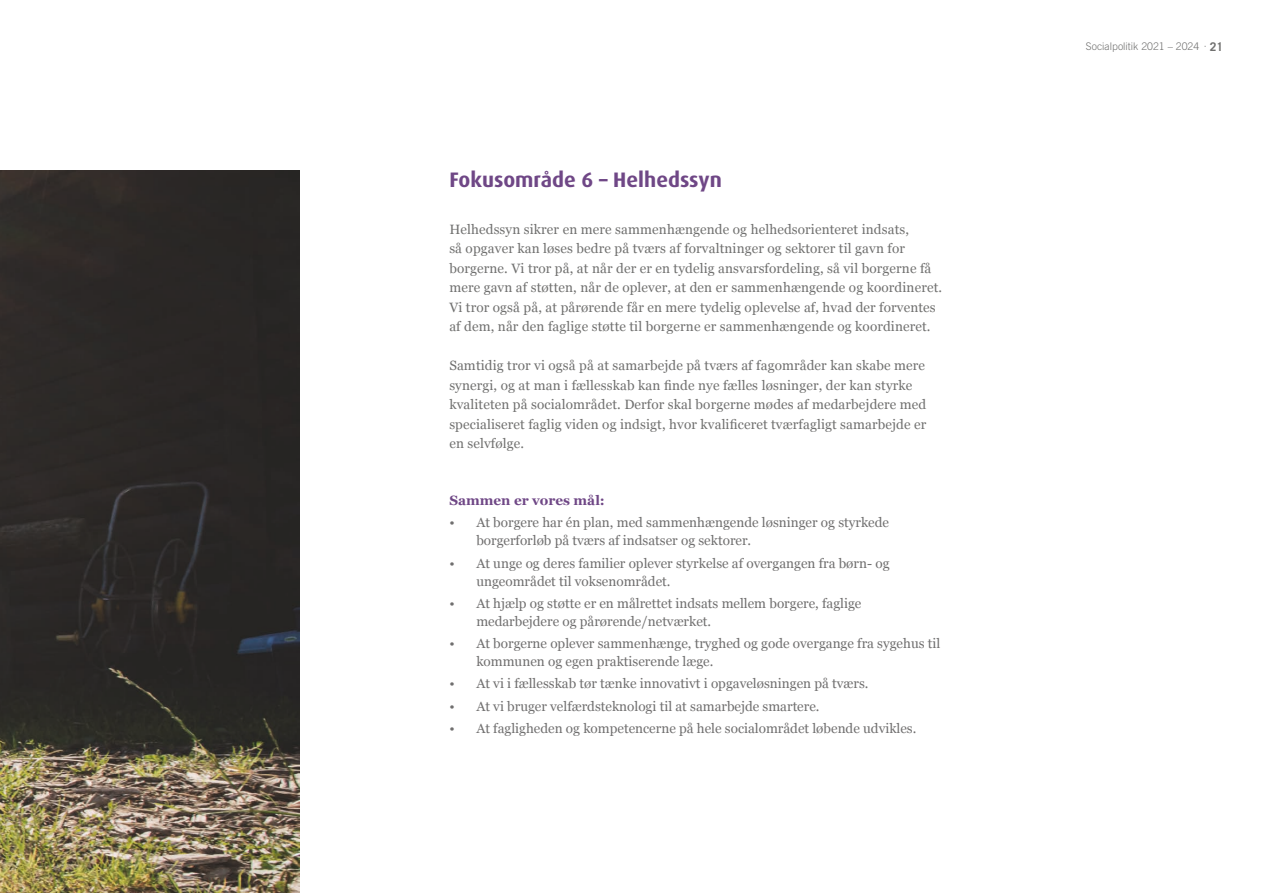
<style>
.page{position:relative;width:1263px;height:893px;background:#fff}
.page>*{position:absolute;margin:0;border:0;box-sizing:border-box;transform-origin:0 0}
.t1{font:700 21px "Dax Pro";color:#6f4786}
.t2{font:13.5px/19.5px "Georgia";letter-spacing:.01em;color:#70706f}
.t3{font:13.5px/18px "Georgia";color:#706f6f}
.t4{font:700 13.5px "Georgia";color:#6f4786}
.t5{font:300 10.5px "Trade Gothic LT Std";color:#70706f}
.s1{font-weight:700;font-size:12px}
</style>
<div class="page">
<img style="left:0;top:171px;width:300px;height:722px">
<p class="t1" style="left:449px;top:166px;width:274px">Fokusområde 6 – Helhedssyn</p>
<p class="t2" style="left:449px;top:219px;width:494px">Helhedssyn sikrer en mere sammenhængende og helhedsorienteret indsats,<br>så opgaver kan løses bedre på tværs af forvaltninger og sektorer til gavn for borgerne. Vi tror på, at når der er en tydelig ansvarsfordeling, så vil borgerne få mere gavn af støtten, når de oplever, at den er sammenhængende og koordineret.<br>Vi tror også på, at pårørende får en mere tydelig oplevelse af, hvad der forventes af dem, når den faglige støtte til borgerne er sammenhængende og koordineret.</p>
<p class="t2" style="left:449px;top:355px;width:479px">Samtidig tror vi også på at samarbejde på tværs af fagområder kan skabe mere synergi, og at man i fællesskab kan finde nye fælles løsninger, der kan styrke kvaliteten på socialområdet. Derfor skal borgerne mødes af medarbejdere med specialiseret faglig viden og indsigt, hvor kvalificeret tværfagligt samarbejde er en selvfølge.</p>
<p class="t4" style="left:449px;top:490px;width:157px">Sammen er vores mål:</p>
<p class="t3" style="left:476px;top:513px;width:414px;text-indent:-27px">• At borgere har én plan, med sammenhængende løsninger og styrkede borgerforløb på tværs af indsatser og sektorer.</p>
<p class="t3" style="left:476px;top:553px;width:415px;text-indent:-27px">• At unge og deres familier oplever styrkelse af overgangen fra børn- og ungeområdet til voksenområdet.</p>
<p class="t3" style="left:476px;top:594px;width:387px;text-indent:-27px">• At hjælp og støtte er en målrettet indsats mellem borgere, faglige medarbejdere og pårørende/netværket.</p>
<p class="t3" style="left:476px;top:634px;width:465px;text-indent:-27px">• At borgerne oplever sammenhænge, tryghed og gode overgange fra sygehus til kommunen og egen praktiserende læge.</p>
<p class="t3" style="left:449px;top:674px;width:421px">• At vi i fællesskab tør tænke innovativt i opgaveløsningen på tværs.</p>
<p class="t3" style="left:449px;top:696px;width:372px">• At vi bruger velfærdsteknologi til at samarbejde smartere.</p>
<p class="t3" style="left:449px;top:719px;width:469px">• At fagligheden og kompetencerne på hele socialområdet løbende udvikles.</p>
<p class="t5" style="left:1086px;top:40px;width:139px">Socialpolitik 2021 – 2024 · <span class="s1">21</span></p>
</div>
